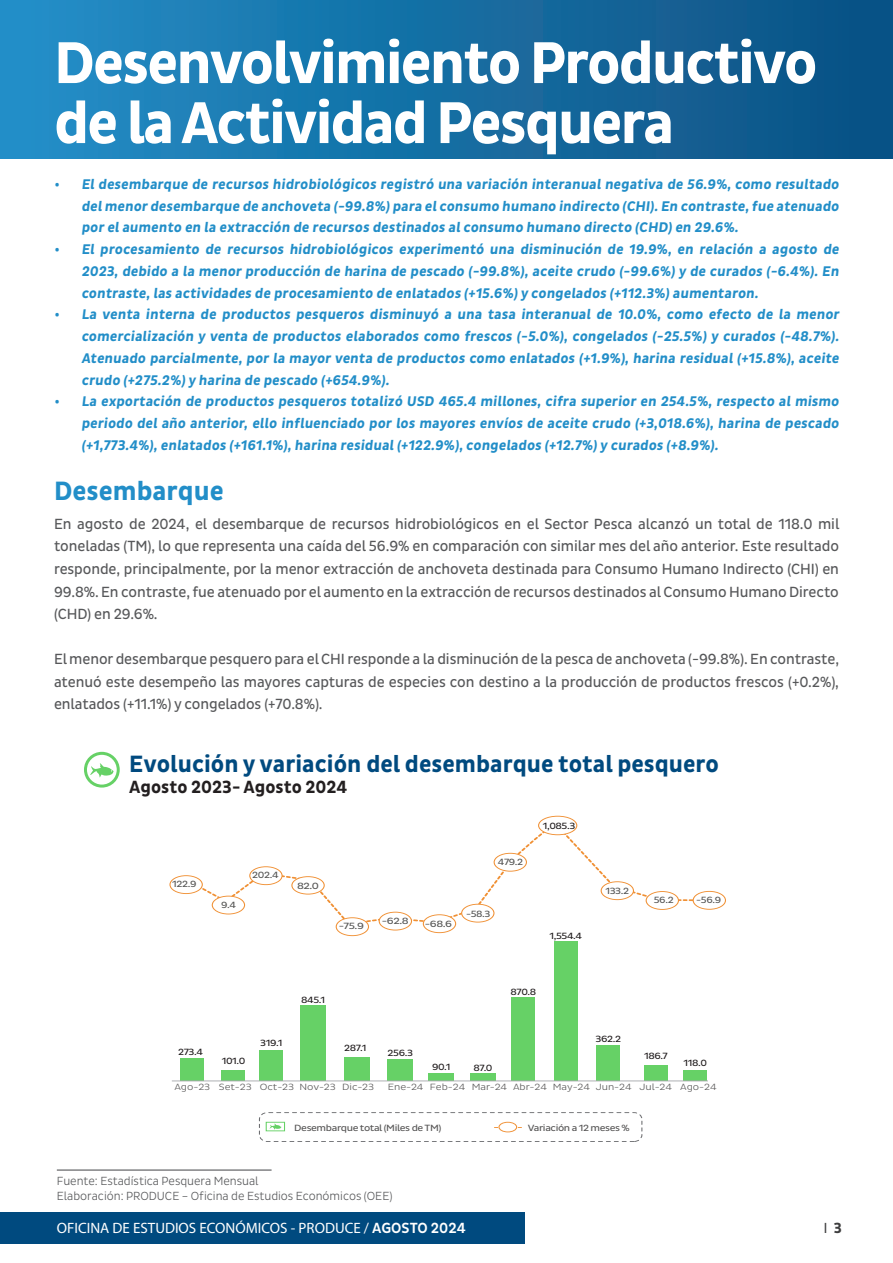
<style>
.page{position:relative;width:893px;height:1263px;background:#fff}
.page>*{position:absolute;margin:0;border:0;box-sizing:border-box;transform-origin:0 0}
.t1{font:700 60px/60px "Pluto Sans Cond";letter-spacing:-.035em;color:#fff}
.t2{font:700 27px "Pluto Sans Cond";color:#228ec8}
.t3{font:700 24px "Pluto Sans Cond";color:#004a7f}
.t4{font:700 18px "Pluto Sans Cond";color:#231f20}
.t5{font:15px/22.5px "Pluto Sans Cond";letter-spacing:-.005em;color:#57585a;text-align:justify}
.t6{font:15px "Myriad Pro";color:#fff}
.t7{font:15px "Myriad Pro";color:#3e3e3f}
.t8{font:700 14.25px/21.8px "Pluto Sans Cond";color:#228ec8;text-align:justify}
.t9{font:300 12px "Pluto Sans Cond";color:#57585a}
.t10{font:300 9.15px "Pluto Sans Cond";color:#585757;scale:1.18 1}
.t11{font:9.15px "Pluto Sans Cond";letter-spacing:-.035em;color:#231f20;scale:1.18 1}
.t12{font:9.15px "Pluto Sans Cond";letter-spacing:-.035em;color:#585757;scale:1.18 1}
.t13{font:9.15px "Pluto Sans Cond";letter-spacing:-.035em;color:#575756;scale:1.18 1}
.t14{font:9.15px "Pluto Sans Cond";letter-spacing:-.035em;color:#575756;scale:1.27 1}
.s1{font-family:"Pluto Sans Cond";font-weight:500}
.s2{font-family:"Pluto Sans Cond";font-weight:700}
</style>
<div class="page">
<div style="left:0;top:1212px;width:525px;height:32px;background:#004a7f"></div>
<div style="left:0;top:0;width:893px;height:158px;background:linear-gradient(to right,#238fc7,#0a5082)"></div>
<img style="left:0;top:0;width:1px;height:612px">
<svg style="left:192px;top:824px;width:519px;height:102px"></svg>
<div style="left:644px;top:1065px;width:23px;height:15px;background:#66d166"></div>
<div style="left:539px;top:816px;width:38px;height:19px;background:#fff;border-radius:50%"></div>
<div style="left:538px;top:816px;width:39px;height:19px;border:1px solid #f09034;border-radius:50%"></div>
<div style="left:259px;top:1050px;width:24px;height:30px;background:#66d166"></div>
<div style="left:221px;top:1070px;width:23px;height:10px;background:#66d166"></div>
<div style="left:180px;top:1058px;width:23px;height:23px;background:#66d166"></div>
<div style="left:683px;top:1070px;width:24px;height:10px;background:#66d166"></div>
<div style="left:597px;top:1045px;width:23px;height:36px;background:#66d166"></div>
<div style="left:344px;top:1057px;width:25px;height:23px;background:#66d166"></div>
<div style="left:388px;top:1060px;width:25px;height:21px;background:#66d166"></div>
<div style="left:429px;top:1073px;width:25px;height:8px;background:#66d166"></div>
<div style="left:470px;top:1073px;width:26px;height:8px;background:#66d166"></div>
<div style="left:336px;top:918px;width:32px;height:18px;background:#fff;border-radius:50%"></div>
<div style="left:336px;top:917px;width:33px;height:19px;border:1px solid #f09034;border-radius:50%"></div>
<div style="left:292px;top:877px;width:32px;height:17px;background:#fff;border-radius:50%"></div>
<div style="left:291px;top:876px;width:34px;height:18px;border:1px solid #f09034;border-radius:50%"></div>
<div style="left:601px;top:882px;width:32px;height:18px;background:#fff;border-radius:50%"></div>
<div style="left:601px;top:881px;width:33px;height:19px;border:1px solid #f09034;border-radius:50%"></div>
<div style="left:646px;top:891px;width:32px;height:18px;background:#fff;border-radius:50%"></div>
<div style="left:646px;top:891px;width:33px;height:19px;border:1px solid #f09034;border-radius:50%"></div>
<div style="left:170px;top:876px;width:32px;height:17px;background:#fff;border-radius:50%"></div>
<div style="left:170px;top:875px;width:33px;height:19px;border:1px solid #f09034;border-radius:50%"></div>
<div style="left:212px;top:896px;width:33px;height:18px;background:#fff;border-radius:50%"></div>
<div style="left:212px;top:896px;width:33px;height:18px;border:1px solid #f09034;border-radius:50%"></div>
<div style="left:250px;top:867px;width:32px;height:18px;background:#fff;border-radius:50%"></div>
<div style="left:249px;top:866px;width:34px;height:19px;border:1px solid #f09034;border-radius:50%"></div>
<div style="left:511px;top:998px;width:24px;height:83px;background:#66d166"></div>
<div style="left:494px;top:853px;width:32px;height:18px;background:#fff;border-radius:50%"></div>
<div style="left:494px;top:853px;width:33px;height:19px;border:1px solid #f09034;border-radius:50%"></div>
<div style="left:554px;top:941px;width:23px;height:139px;background:#66d166"></div>
<div style="left:462px;top:904px;width:32px;height:18px;background:#fff;border-radius:50%"></div>
<div style="left:461px;top:904px;width:33px;height:18px;border:1px solid #f09034;border-radius:50%"></div>
<div style="left:423px;top:915px;width:33px;height:18px;background:#fff;border-radius:50%"></div>
<div style="left:423px;top:914px;width:33px;height:19px;border:1px solid #f09034;border-radius:50%"></div>
<div style="left:379px;top:912px;width:32px;height:18px;background:#fff;border-radius:50%"></div>
<div style="left:379px;top:912px;width:33px;height:18px;border:1px solid #f09034;border-radius:50%"></div>
<div style="left:301px;top:1005px;width:25px;height:75px;background:#66d166"></div>
<div style="left:693px;top:891px;width:32px;height:18px;background:#fff;border-radius:50%"></div>
<div style="left:693px;top:891px;width:33px;height:19px;border:1px solid #f09034;border-radius:50%"></div>
<hr style="left:172px;top:1081px;width:536px;height:1px;background:#a7a9ac">
<svg style="left:259px;top:1112px;width:384px;height:30px"></svg>
<hr style="left:57px;top:1169px;width:215px;height:1px;background:#57585a">
<div style="left:84px;top:752px;width:36px;height:35px;border:3px solid #66d166;border-radius:50%"></div>
<svg style="left:90px;top:763px;width:24px;height:14px"></svg>
<p class="t1" style="left:54px;top:34px;width:765px">Desenvolvimiento Productivo de la Actividad Pesquera</p>
<p class="t8" style="left:81px;top:173px;width:761px;text-indent:-27px">• El desembarque de recursos hidrobiológicos registró una variación interanual negativa de 56.9%, como resultado del menor desembarque de anchoveta (-99.8%) para el consumo humano indirecto (CHI). En contraste, fue atenuado por el aumento en la extracción de recursos destinados al consumo humano directo (CHD) en 29.6%.</p>
<p class="t8" style="left:81px;top:239px;width:761px;text-indent:-27px">• El procesamiento de recursos hidrobiológicos experimentó una disminución de 19.9%, en relación a agosto de 2023, debido a la menor producción de harina de pescado (-99.8%), aceite crudo (-99.6%) y de curados (-6.4%). En contraste, las actividades de procesamiento de enlatados (+15.6%) y congelados (+112.3%) aumentaron.</p>
<p class="t8" style="left:81px;top:304px;width:761px;text-indent:-27px">• La venta interna de productos pesqueros disminuyó a una tasa interanual de 10.0%, como efecto de la menor comercialización y venta de productos elaborados como frescos (-5.0%), congelados (-25.5%) y curados (-48.7%).<br>Atenuado parcialmente, por la mayor venta de productos como enlatados (+1.9%), harina residual (+15.8%), aceite crudo (+275.2%) y harina de pescado (+654.9%).</p>
<p class="t8" style="left:81px;top:391px;width:761px;text-indent:-27px">• La exportación de productos pesqueros totalizó USD 465.4 millones, cifra superior en 254.5%, respecto al mismo periodo del año anterior, ello influenciado por los mayores envíos de aceite crudo (+3,018.6%), harina de pescado (+1,773.4%), enlatados (+161.1%), harina residual (+122.9%), congelados (+12.7%) y curados (+8.9%).</p>
<p class="t2" style="left:54px;top:475px;width:171px">Desembarque</p>
<p class="t5" style="left:54px;top:513px;width:787px">En agosto de 2024, el desembarque de recursos hidrobiológicos en el Sector Pesca alcanzó un total de 118.0 mil toneladas (TM), lo que representa una caída del 56.9% en comparación con similar mes del año anterior. Este resultado responde, principalmente, por la menor extracción de anchoveta destinada para Consumo Humano Indirecto (CHI) en 99.8%. En contraste, fue atenuado por el aumento en la extracción de recursos destinados al Consumo Humano Directo (CHD) en 29.6%.</p>
<p class="t5" style="left:54px;top:648px;width:787px">El menor desembarque pesquero para el CHI responde a la disminución de la pesca de anchoveta (-99.8%). En contraste, atenuó este desempeño las mayores capturas de especies con destino a la producción de productos frescos (+0.2%), enlatados (+11.1%) y congelados (+70.8%).</p>
<p class="t3" style="left:129px;top:750px;width:591px">Evolución y variación del desembarque total pesquero</p>
<p class="t4" style="left:129px;top:777px;width:220px">Agosto 2023- Agosto 2024</p>
<p class="t13" style="left:172px;top:879px;width:22px">122.9</p>
<p class="t13" style="left:221px;top:899px;width:14px">9.4</p>
<p class="t13" style="left:252px;top:870px;width:24px">202.4</p>
<p class="t14" style="left:297px;top:880px;width:19px">82.0</p>
<p class="t14" style="left:339px;top:921px;width:21px">-75.9</p>
<p class="t13" style="left:498px;top:857px;width:23px">479.2</p>
<p class="t14" style="left:382px;top:915px;width:23px">-62.8</p>
<p class="t14" style="left:425px;top:919px;width:23px">-68.6</p>
<p class="t13" style="left:466px;top:909px;width:22px">-58.3</p>
<p class="t11" style="left:543px;top:820px;width:29px">1,085.3</p>
<p class="t11" style="left:549px;top:930px;width:29px">1,554.4</p>
<p class="t13" style="left:605px;top:886px;width:22px">133.2</p>
<p class="t13" style="left:654px;top:895px;width:18px">56.2</p>
<p class="t13" style="left:696px;top:895px;width:23px">-56.9</p>
<p class="t11" style="left:301px;top:995px;width:22px">845.1</p>
<p class="t11" style="left:510px;top:987px;width:23px">870.8</p>
<p class="t11" style="left:178px;top:1047px;width:23px">273.4</p>
<p class="t11" style="left:222px;top:1056px;width:22px">101.0</p>
<p class="t10" style="left:174px;top:1082px;width:67px">Ago-23 Set-23</p>
<p class="t11" style="left:260px;top:1038px;width:20px">319.1</p>
<p class="t11" style="left:344px;top:1043px;width:20px">287.1</p>
<p class="t11" style="left:388px;top:1047px;width:23px">256.3</p>
<p class="t11" style="left:432px;top:1061px;width:17px">90.1</p>
<p class="t11" style="left:473px;top:1063px;width:18px">87.0</p>
<p class="t11" style="left:596px;top:1034px;width:23px">362.2</p>
<p class="t10" style="left:472px;top:1081px;width:32px">Mar-24</p>
<p class="t10" style="left:513px;top:1082px;width:30px">Abr-24</p>
<p class="t10" style="left:299px;top:1082px;width:65px">Nov-23 Dic-23</p>
<p class="t10" style="left:388px;top:1082px;width:67px">Ene-24 Feb-24</p>
<p class="t10" style="left:260px;top:1082px;width:31px">Oct-23</p>
<p class="t10" style="left:596px;top:1082px;width:32px">Jun-24</p>
<p class="t10" style="left:553px;top:1082px;width:33px">May-24</p>
<p class="t11" style="left:644px;top:1050px;width:22px">186.7</p>
<p class="t10" style="left:639px;top:1082px;width:29px">Jul-24</p>
<p class="t11" style="left:684px;top:1057px;width:21px">118.0</p>
<p class="t10" style="left:680px;top:1082px;width:32px">Ago-24</p>
<p class="t12" style="left:294px;top:1123px;width:126px">Desembarque total (Miles de TM)</p>
<p class="t12" style="left:528px;top:1123px;width:88px">Variación a 12 meses %</p>
<p class="t9" style="left:57px;top:1174px;width:203px">Fuente: Estadística Pesquera Mensual</p>
<p class="t9" style="left:57px;top:1189px;width:337px">Elaboración: PRODUCE – Oficina de Estudios Económicos (OEE)</p>
<p class="t6" style="left:57px;top:1219px;width:410px">OFICINA DE ESTUDIOS ECONÓMICOS - PRODUCE / <span class="s1">AGOSTO 2024</span></p>
<p class="t7" style="left:824px;top:1219px;width:20px">I <span class="s2">3</span></p>
</div>
